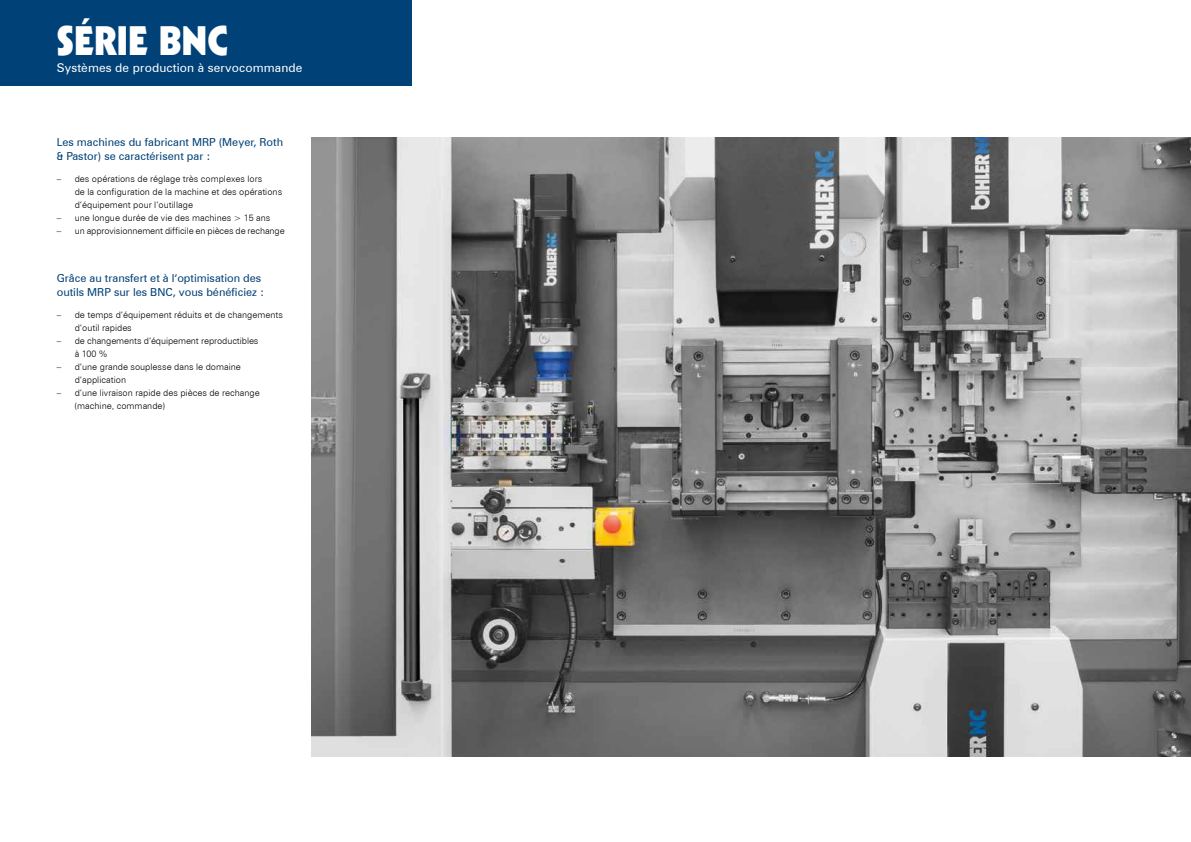
<style>
.page{position:relative;width:1191px;height:842px;background:#fff}
.page>*{position:absolute;margin:0;border:0;box-sizing:border-box;transform-origin:0 0}
.t1{font:900 40px "Kabel";color:#fff}
.t2{font:12px "Zurich BT";letter-spacing:.01em;color:#fff}
.t3{font:11px/14px "Zurich BT";color:#004177}
.t4{font:300 9px/13px "Zurich BT";color:#000}
</style>
<div class="page">
<div style="left:0;top:0;width:411px;height:85px;background:#004177"></div>
<img style="left:312px;top:138px;width:879px;height:619px">
<h1 class="t1" style="left:57px;top:15px;width:173px">SÉRIE BNC</h1>
<h2 class="t2" style="left:57px;top:60px;width:247px">Systèmes de production à servocommande</h2>
<p class="t3" style="left:57px;top:135px;width:228px">Les machines du fabricant MRP (Meyer, Roth &amp; Pastor) se caractérisent par :</p>
<p class="t4" style="left:75px;top:172px;width:209px;text-indent:-18px">– des opérations de réglage très complexes lors<br>de la configuration de la machine et des opérations d‘équipement pour l‘outillage</p>
<p class="t4" style="left:57px;top:211px;width:215px">– une longue durée de vie des machines &gt; 15 ans</p>
<p class="t4" style="left:57px;top:224px;width:229px">– un approvisionnement difficile en pièces de rechange</p>
<p class="t3" style="left:57px;top:271px;width:209px">Grâce au transfert et à l‘optimisation des outils MRP sur les BNC, vous bénéficiez :</p>
<p class="t4" style="left:75px;top:308px;width:210px;text-indent:-18px">– de temps d‘équipement réduits et de changements d‘outil rapides</p>
<p class="t4" style="left:75px;top:334px;width:185px;text-indent:-18px">– de changements d‘équipement reproductibles à 100 %</p>
<p class="t4" style="left:75px;top:360px;width:168px;text-indent:-18px">– d‘une grande souplesse dans le domaine d‘application</p>
<p class="t4" style="left:75px;top:386px;width:187px;text-indent:-18px">– d‘une livraison rapide des pièces de rechange (machine, commande)</p>
</div>
